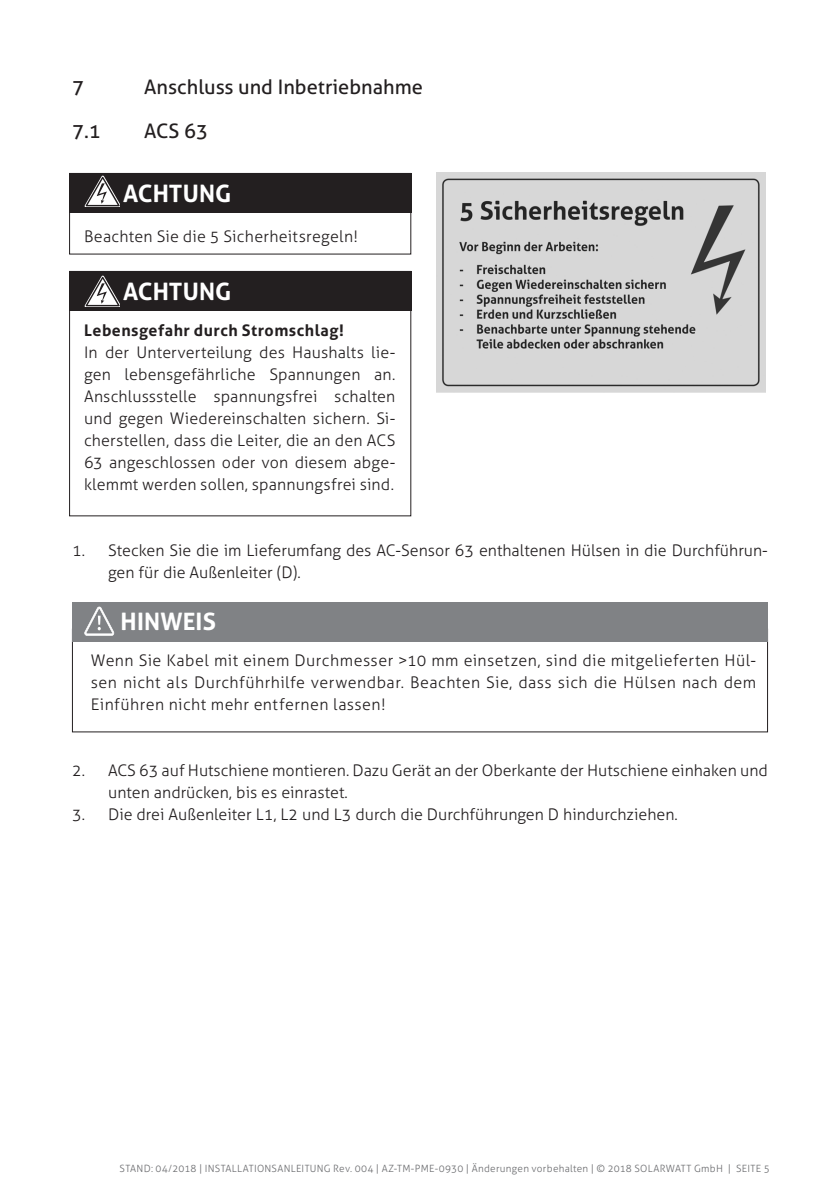
<style>
.page{position:relative;width:840px;height:1191px;background:#fff}
.page>*{position:absolute;margin:0;border:0;box-sizing:border-box;transform-origin:0 0}
.t1{font:700 24px "Aller";letter-spacing:.005em;color:#fff}
.t2{font:20px "Aller";color:#231f20}
.t3{font:300 16px/22px "Aller";color:#231f20;text-align:justify}
.t4{font:700 16px "Aller";letter-spacing:.03em;color:#231f20}
.t5{font:300 10px "Aller";letter-spacing:.025em;color:#6c6d70}
</style>
<div class="page">
<img style="left:436px;top:173px;width:329px;height:219px">
<div style="left:69px;top:173px;width:342px;height:40px;background:#231f20"></div>
<svg style="left:85px;top:176px;width:34px;height:31px"></svg>
<div style="left:69px;top:271px;width:342px;height:40px;background:#231f20"></div>
<svg style="left:85px;top:276px;width:34px;height:31px"></svg>
<div style="left:72px;top:602px;width:695px;height:39px;background:#808285"></div>
<svg style="left:84px;top:606px;width:30px;height:30px"></svg>
<p class="t2" style="left:72px;top:75px;width:13px">7</p>
<p class="t2" style="left:144px;top:75px;width:280px">Anschluss und Inbetriebnahme</p>
<p class="t2" style="left:72px;top:119px;width:30px">7.1</p>
<p class="t2" style="left:144px;top:119px;width:65px">ACS 63</p>
<h1 class="t1" style="left:123px;top:178px;width:110px">ACHTUNG</h1>
<p class="t3" style="left:84px;top:225px;width:275px">Beachten Sie die 5 Sicherheitsregeln!</p>
<h1 class="t1" style="left:123px;top:276px;width:110px">ACHTUNG</h1>
<p class="t4" style="left:84px;top:320px;width:261px">Lebensgefahr durch Stromschlag!</p>
<p class="t3" style="left:84px;top:341px;width:312px">In der Unterverteilung des Haushalts lie&shy;gen lebensgefährliche Spannungen an.<br>Anschlussstelle spannungsfrei schalten und gegen Wiedereinschalten sichern. Si&shy;cherstellen, dass die Leiter, die an den ACS 63 angeschlossen oder von diesem abge&shy;klemmt werden sollen, spannungsfrei sind.</p>
<p class="t3" style="left:108px;top:539px;width:661px;text-indent:-36px">1. Stecken Sie die im Lieferumfang des AC-Sensor 63 enthaltenen Hülsen in die Durchführun&shy;gen für die Außenleiter (D).</p>
<h1 class="t1" style="left:120px;top:606px;width:97px">HINWEIS</h1>
<p class="t3" style="left:91px;top:649px;width:666px">Wenn Sie Kabel mit einem Durchmesser &gt;10 mm einsetzen, sind die mitgelieferten Hül&shy;sen nicht als Durchführhilfe verwendbar. Beachten Sie, dass sich die Hülsen nach dem Einführen nicht mehr entfernen lassen!</p>
<p class="t3" style="left:108px;top:759px;width:661px;text-indent:-36px">2. ACS 63 auf Hutschiene montieren. Dazu Gerät an der Oberkante der Hutschiene einhaken und unten andrücken, bis es einrastet.</p>
<p class="t3" style="left:72px;top:803px;width:607px">3. Die drei Außenleiter L1, L2 und L3 durch die Durchführungen D hindurchziehen.</p>
<p class="t5" style="left:119px;top:1162px;width:651px">STAND: 04/2018 | INSTALLATIONSANLEITUNG Rev. 004 | AZ-TM-PME-0930 | Änderungen vorbehalten | © 2018 SOLARWATT GmbH | SEITE 5</p>
</div>
